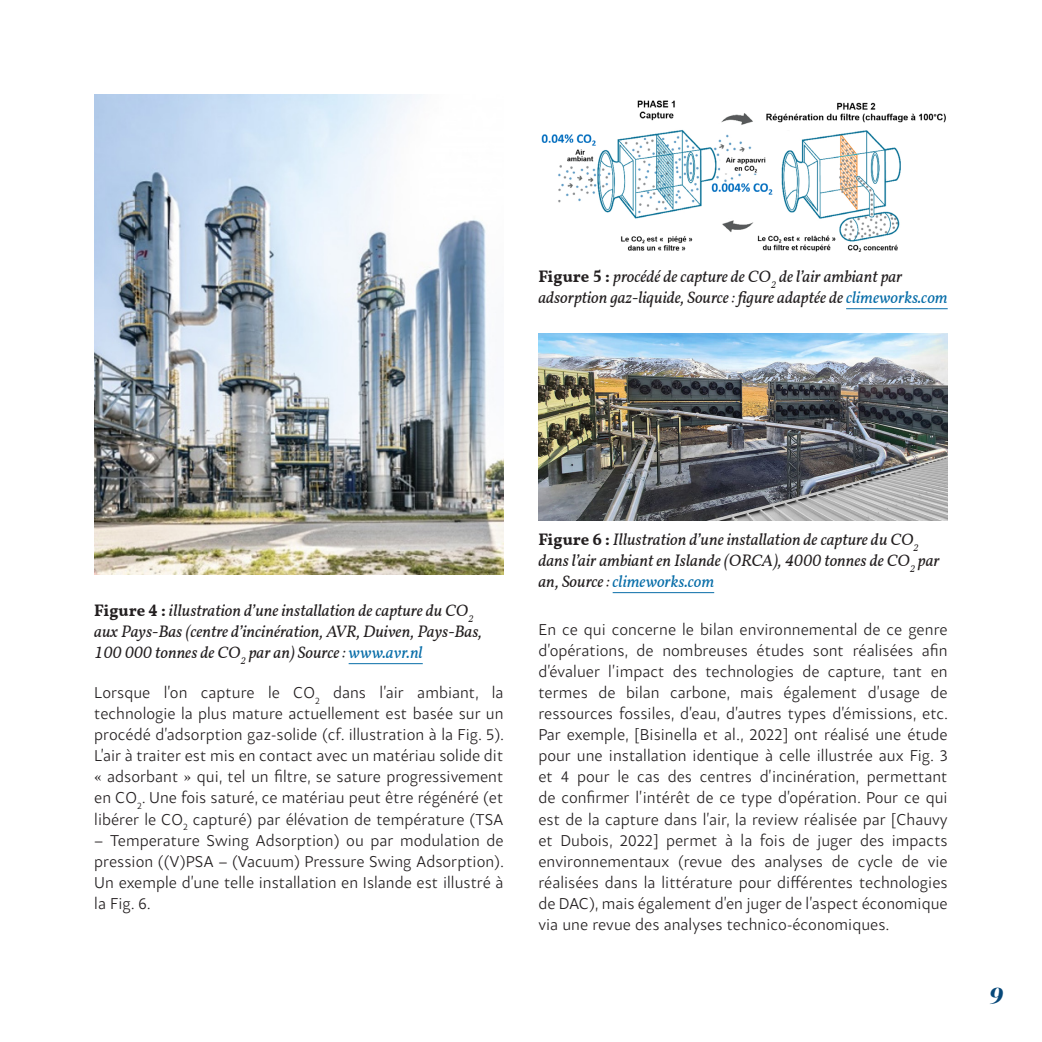
<style>
.page{position:relative;width:1042px;height:1042px;background:#fff}
.page>*{position:absolute;margin:0;border:0;box-sizing:border-box;transform-origin:0 0}
.t1{font:italic 700 23.28px "Anglecia Pro Display";color:#074879}
.TXT_3_c{font:300 16.62px/21px "Samo Sans Pro";color:#231f20;text-align:justify}
.FIgures{font:italic 16.62px/21px "Vollkorn";color:#231f20}
.s1{font-weight:700;font-style:normal}
.s2{color:#076da8}
</style>
<div class="page">
<hr style="left:349px;top:663px;width:74px;height:1px;background:#076da8">
<img style="left:94px;top:94px;width:410px;height:480px">
<hr style="left:846px;top:308px;width:101px;height:1px;background:#076da8">
<hr style="left:613px;top:592px;width:101px;height:1px;background:#076da8">
<img style="left:541px;top:100px;width:405px;height:152px">
<img style="left:538px;top:334px;width:409px;height:186px">
<p class="FIgures" style="left:538px;top:267px;width:411px"><span class="s1">Figure 5 :</span> procédé de capture de CO<sub>2</sub> de l’air ambiant par adsorption gaz-liquide, Source : figure adaptée de <span class="s2">climeworks.com</span></p>
<p class="FIgures" style="left:94px;top:601px;width:389px"><span class="s1">Figure 4 :</span> illustration d’une installation de capture du CO<sub>2 </sub>aux Pays-Bas (centre d’incinération, AVR, Duiven, Pays-Bas,<br>100 000 tonnes de CO<sub>2</sub> par an) Source : <span class="s2">www.avr.nl</span></p>
<p class="TXT_3_c" style="left:94px;top:682px;width:411px">Lorsque l’on capture le CO<sub>2</sub> dans l’air ambiant, la technologie la plus mature actuellement est basée sur un procédé d’adsorption gaz-solide (cf. illustration à la Fig. 5).<br>L’air à traiter est mis en contact avec un matériau solide dit « adsorbant » qui, tel un filtre, se sature progressivement en CO<sub>2</sub>. Une fois saturé, ce matériau peut être régénéré (et libérer le CO<sub>2</sub> capturé) par élévation de température (TSA</p>
<p class="TXT_3_c" style="left:94px;top:829px;width:411px">– Temperature Swing Adsorption) ou par modulation de pression ((V)PSA – (Vacuum) Pressure Swing Adsorption).<br>Un exemple d’une telle installation en Islande est illustré à la Fig. 6.</p>
<p class="FIgures" style="left:538px;top:530px;width:403px"><span class="s1">Figure 6 :</span> Illustration d’une installation de capture du CO<sub>2 </sub>dans l’air ambiant en Islande (ORCA), 4000 tonnes de CO<sub>2</sub> par an, Source : <span class="s2">climeworks.com</span></p>
<p class="TXT_3_c" style="left:538px;top:619px;width:411px">En ce qui concerne le bilan environnemental de ce genre d’opérations, de nombreuses études sont réalisées afin d’évaluer l’impact des technologies de capture, tant en termes de bilan carbone, mais également d’usage de ressources fossiles, d’eau, d’autres types d’émissions, etc.<br>Par exemple, [Bisinella et al., 2022] ont réalisé une étude pour une installation identique à celle illustrée aux Fig. 3 et 4 pour le cas des centres d’incinération, permettant de confirmer l’intérêt de ce type d’opération. Pour ce qui est de la capture dans l’air, la review réalisée par [Chauvy et Dubois, 2022] permet à la fois de juger des impacts environnementaux (revue des analyses de cycle de vie réalisées dans la littérature pour différentes technologies de DAC), mais également d’en juger de l’aspect économique via une revue des analyses technico-économiques.</p>
<h1 class="t1" style="left:988px;top:980px;width:15px">9</h1>
</div>
